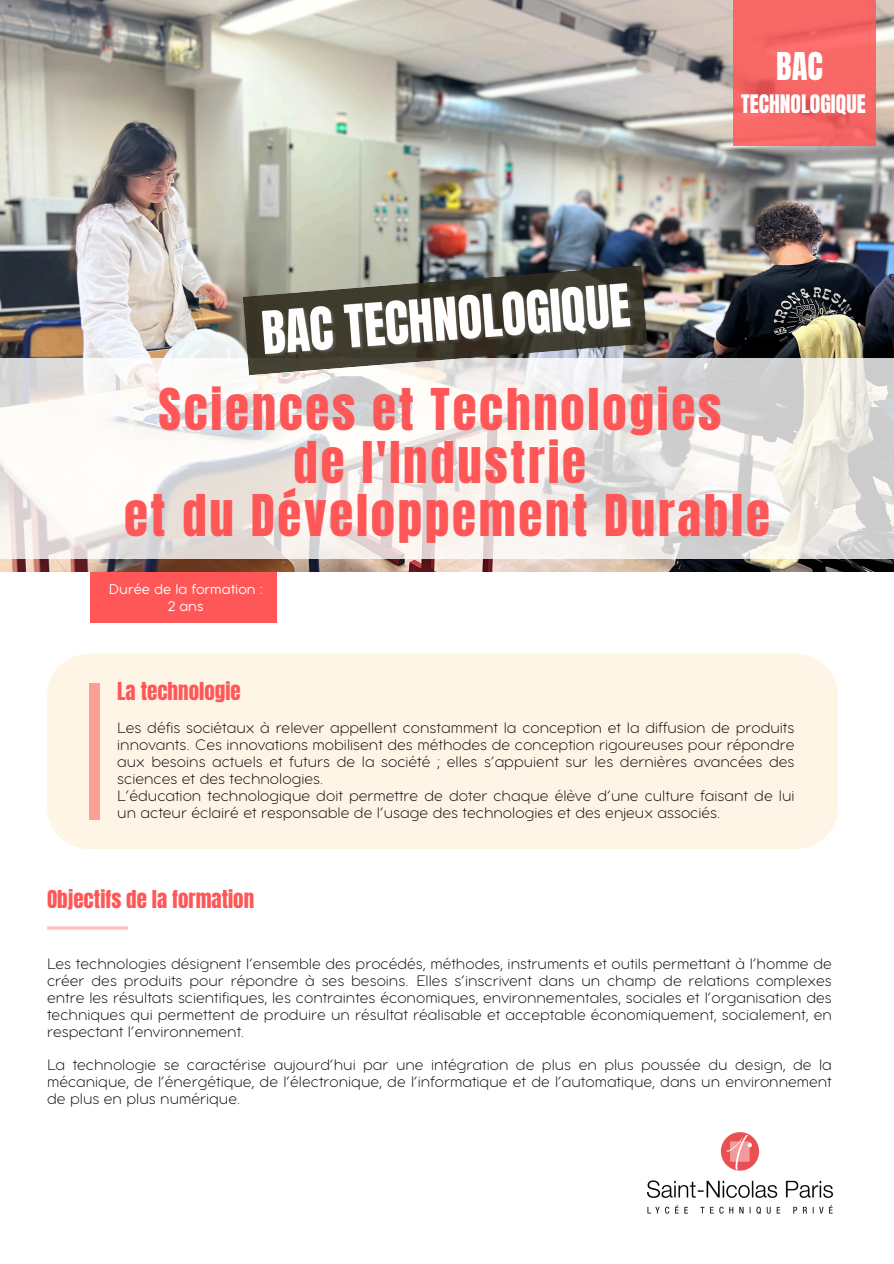
<style>
.page{position:relative;width:894px;height:1264px;background:#fff}
.page>*{position:absolute;margin:0;border:0;box-sizing:border-box;transform-origin:0 0}
.t1{font:48.9px/52.9px "Anton";letter-spacing:.055em;color:#ff5757;text-align:center}
.t2{font:32.55px "Anton";color:#fff}
.t3{font:21.75px "Anton";color:#fff}
.t4{font:21px "Anton";color:#ff5757}
.t5{font:300 expanded 16.5px/17px "Aristotelica Pro Tx";color:#000;text-align:justify}
.t6{font:300 15.45px "Aristotelica Pro Tx";color:#fff}
</style>
<div class="page">
<div style="left:91px;top:494px;width:186px;height:129px;background:#ff5757"></div>
<img style="left:0;top:0;width:893px;height:572px">
<svg style="left:0;top:358px;width:893px;height:201px"></svg>
<svg style="left:243px;top:265px;width:404px;height:110px"></svg>
<div style="left:47px;top:654px;width:790px;height:195px;background:#fff5e7"></div>
<div style="left:89px;top:683px;width:10px;height:136px;background:#ff9e97"></div>
<hr style="left:47px;top:926px;width:81px;height:3px;background:#ff5757">
<img style="left:647px;top:1132px;width:185px;height:81px">
<svg style="left:732px;top:0;width:143px;height:146px;fill:#f86765"></svg>
<img style="left:256px;top:269px;width:384px;height:102px">
<p class="t2" style="left:776px;top:43px;width:48px">BAC</p>
<p class="t3" style="left:741px;top:88px;width:126px">TECHNOLOGIQUE</p>
<p class="t1" style="left:124px;top:384px;width:647px">Sciences et Technologies<br>de l'Industrie<br>et du Développement Durable</p>
<p class="t6" style="left:109px;top:584px;width:155px">Durée de la formation :</p>
<h3 class="t6" style="left:168px;top:601px;width:37px">2 ans</h3>
<p class="t4" style="left:117px;top:676px;width:125px">La technologie</p>
<p class="t5" style="left:117px;top:721px;width:678px">Les défis sociétaux à relever appellent constamment la conception et la diffusion de produits innovants. Ces innovations mobilisent des méthodes de conception rigoureuses pour répondre aux besoins actuels et futurs de la société ; elles s’appuient sur les dernières avancées des sciences et des technologies.</p>
<h4 class="t5" style="left:117px;top:788px;width:678px">L’éducation technologique doit permettre de doter chaque élève d’une culture faisant de lui un acteur éclairé et responsable de l’usage des technologies et des enjeux associés.</h4>
<h4 class="t4" style="left:47px;top:883px;width:208px">Objectifs de la formation</h4>
<h2 class="t5" style="left:47px;top:956px;width:786px">Les technologies désignent l’ensemble des procédés, méthodes, instruments et outils permettant à l’homme de créer des produits pour répondre à ses besoins. Elles s’inscrivent dans un champ de relations complexes entre les résultats scientifiques, les contraintes économiques, environnementales, sociales et l’organisation des techniques qui permettent de produire un résultat réalisable et acceptable économiquement, socialement, en respectant l’environnement.</h2>
<p class="t5" style="left:47px;top:1057px;width:786px">La technologie se caractérise aujourd’hui par une intégration de plus en plus poussée du design, de la mécanique, de l’énergétique, de l’électronique, de l’informatique et de l’automatique, dans un environnement de plus en plus numérique.</p>
</div>
